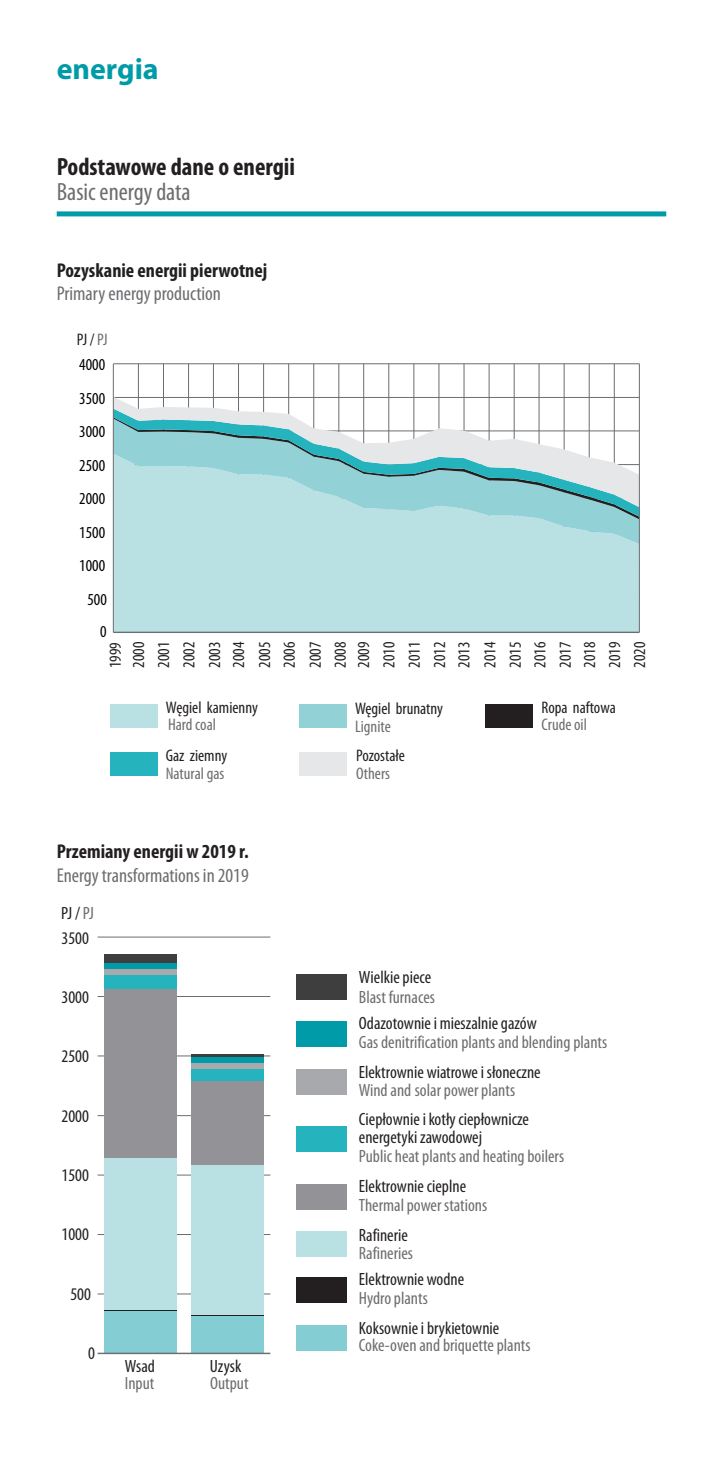
<style>
.page{position:relative;width:723px;height:1460px;background:#fff}
.page>*{position:absolute;margin:0;border:0;box-sizing:border-box;transform-origin:0 0}
.t1{font:700 30px "Myriad Pro";color:#009ba8}
.tyt_dzialow{font:700 condensed 25px "Myriad Pro";color:#231f20}
.tyt_dzialow-2{font:condensed 25px "Myriad Pro";color:#6c6d70}
.tyt_wyk{font:700 condensed 20px "Myriad Pro";color:#231f20}
.tyt_wyk-2{font:condensed 20px "Myriad Pro";color:#6c6d70}
.t2{font:condensed 17.75px/18.5px "Myriad Pro";color:#231f20}
.t3{font:condensed 17.75px/19.5px "Myriad Pro";color:#6c6d70}
.t4{font:condensed 16.75px/25px "Myriad Pro";color:#231f20}
.t5{font:condensed 16.75px "Myriad Pro";color:#000}
.t6{font:condensed 16.75px/17.8px "Myriad Pro";color:#6c6d70}
.s1{color:#6c6d70}
.s2{color:#231f20}
</style>
<div class="page">
<div style="left:57px;top:211px;width:609px;height:5px;background:#009ba8"></div>
<div style="left:300px;top:752px;width:47px;height:23px;background:#e6e7e9"></div>
<div style="left:110px;top:752px;width:48px;height:23px;background:#25b4bd"></div>
<div style="left:485px;top:704px;width:48px;height:24px;background:#231f20"></div>
<div style="left:299px;top:704px;width:48px;height:24px;background:#92d2d7"></div>
<div style="left:110px;top:704px;width:48px;height:24px;background:#b9e1e4"></div>
<hr style="left:614px;top:364px;width:1px;height:268px;background:#6c6d70">
<hr style="left:589px;top:364px;width:1px;height:268px;background:#6c6d70">
<hr style="left:564px;top:364px;width:1px;height:268px;background:#6c6d70">
<hr style="left:539px;top:364px;width:1px;height:268px;background:#6c6d70">
<hr style="left:514px;top:364px;width:1px;height:268px;background:#6c6d70">
<hr style="left:489px;top:364px;width:1px;height:268px;background:#6c6d70">
<hr style="left:463px;top:364px;width:1px;height:268px;background:#6c6d70">
<hr style="left:438px;top:364px;width:1px;height:268px;background:#6c6d70">
<hr style="left:413px;top:364px;width:1px;height:268px;background:#6c6d70">
<hr style="left:388px;top:364px;width:1px;height:268px;background:#6c6d70">
<hr style="left:363px;top:364px;width:1px;height:268px;background:#6c6d70">
<hr style="left:338px;top:364px;width:1px;height:268px;background:#6c6d70">
<hr style="left:313px;top:364px;width:1px;height:268px;background:#6c6d70">
<hr style="left:288px;top:364px;width:1px;height:268px;background:#6c6d70">
<hr style="left:263px;top:364px;width:1px;height:268px;background:#6c6d70">
<hr style="left:238px;top:364px;width:1px;height:268px;background:#6c6d70">
<hr style="left:213px;top:364px;width:1px;height:268px;background:#6c6d70">
<hr style="left:188px;top:364px;width:1px;height:268px;background:#6c6d70">
<hr style="left:163px;top:364px;width:1px;height:268px;background:#6c6d70">
<hr style="left:138px;top:364px;width:1px;height:268px;background:#6c6d70">
<hr style="left:113px;top:363px;width:526px;height:1px;background:#6c6d70">
<div style="left:114px;top:544px;width:525px;height:88px;background:#b9e1e4"></div>
<svg style="left:114px;top:519px;width:525px;height:25px;background:#b5dfe2"></svg>
<svg style="left:114px;top:507px;width:525px;height:10px;background:#a9d9dd"></svg>
<svg style="left:114px;top:397px;width:525px;height:110px"></svg>
<hr style="left:113px;top:632px;width:526px;height:1px;background:#6c6d70">
<hr style="left:639px;top:364px;width:1px;height:268px;background:#6c6d70">
<hr style="left:113px;top:364px;width:1px;height:268px;background:#6c6d70">
<div style="left:296px;top:974px;width:51px;height:25px;background:#3e3e3f"></div>
<div style="left:296px;top:1022px;width:51px;height:25px;background:#009ba8"></div>
<div style="left:296px;top:1070px;width:51px;height:25px;background:#a8a9ad"></div>
<div style="left:296px;top:1127px;width:51px;height:25px;background:#25b4bd"></div>
<div style="left:296px;top:1184px;width:51px;height:25px;background:#939397"></div>
<div style="left:296px;top:1278px;width:51px;height:25px;background:#231f20"></div>
<div style="left:296px;top:1231px;width:51px;height:25px;background:#b9e1e4"></div>
<div style="left:296px;top:1326px;width:51px;height:25px;background:#84cdd3"></div>
<hr style="left:98px;top:1293px;width:172px;height:1px;background:#6c6d70">
<hr style="left:98px;top:1234px;width:172px;height:1px;background:#6c6d70">
<hr style="left:98px;top:1175px;width:172px;height:1px;background:#6c6d70">
<hr style="left:98px;top:1115px;width:172px;height:1px;background:#6c6d70">
<hr style="left:98px;top:1055px;width:172px;height:1px;background:#6c6d70">
<hr style="left:98px;top:996px;width:172px;height:1px;background:#6c6d70">
<hr style="left:98px;top:937px;width:172px;height:1px;background:#6c6d70">
<div style="left:191px;top:1315px;width:72px;height:38px;background:#84cdd3"></div>
<div style="left:105px;top:1311px;width:72px;height:42px;background:#84cdd3"></div>
<hr style="left:191px;top:1314px;width:72px;height:1px;background:#231f20">
<hr style="left:105px;top:1310px;width:72px;height:1px;background:#231f20">
<div style="left:191px;top:1165px;width:72px;height:149px;background:#b9e1e4"></div>
<div style="left:105px;top:1158px;width:72px;height:152px;background:#b9e1e4"></div>
<div style="left:191px;top:1080px;width:72px;height:85px;background:#939397"></div>
<div style="left:105px;top:988px;width:72px;height:170px;background:#939397"></div>
<div style="left:191px;top:1069px;width:72px;height:11px;background:#25b4bd"></div>
<div style="left:105px;top:975px;width:72px;height:13px;background:#25b4bd"></div>
<div style="left:191px;top:1062px;width:72px;height:7px;background:#a8a9ad"></div>
<div style="left:105px;top:968px;width:72px;height:7px;background:#a8a9ad"></div>
<div style="left:191px;top:1057px;width:72px;height:5px;background:#009ba8"></div>
<div style="left:105px;top:963px;width:72px;height:5px;background:#009ba8"></div>
<hr style="left:191px;top:1054px;width:72px;height:3px;background:#3e3e3f">
<div style="left:105px;top:955px;width:72px;height:8px;background:#3e3e3f"></div>
<hr style="left:98px;top:1353px;width:172px;height:1px;background:#6c6d70">
<h1 class="t1" style="left:57px;top:50px;width:104px">energia</h1>
<p class="tyt_dzialow" style="left:57px;top:151px;width:240px">Podstawowe dane o energii</p>
<p class="tyt_dzialow-2" style="left:57px;top:176px;width:135px">Basic energy data</p>
<p class="tyt_wyk" style="left:57px;top:258px;width:212px">Pozyskanie energii pierwotnej</p>
<p class="tyt_wyk-2" style="left:57px;top:281px;width:166px">Primary energy production</p>
<p class="t4" style="left:77px;top:326px;width:32px">PJ / <span class="s1">PJ</span></p>
<p class="t5" style="left:79px;top:354px;width:28px">4000</p>
<p class="t5" style="left:79px;top:388px;width:28px">3500</p>
<p class="t5" style="left:79px;top:421px;width:28px">3000</p>
<p class="t5" style="left:79px;top:455px;width:28px">2500</p>
<p class="t5" style="left:79px;top:488px;width:28px">2000</p>
<p class="t5" style="left:79px;top:522px;width:28px">1500</p>
<p class="t5" style="left:79px;top:555px;width:28px">1000</p>
<p class="t5" style="left:87px;top:589px;width:21px">500</p>
<p class="t5" style="left:100px;top:621px;width:8px">0</p>
<p class="t4" style="left:102px;top:668px;width:28px;text-align:justify;rotate:-90deg">1999<br>2000<br>2001<br>2002<br>2003</p>
<p class="t4" style="left:226px;top:667px;width:27px;text-align:justify;rotate:-90deg">2004<br>2005<br>2006<br>2007<br>2008</p>
<p class="t4" style="left:351px;top:667px;width:27px;text-align:justify;rotate:-90deg">2009<br>2010<br>2011<br>2012<br>2013<br>2014<br>2015<br>2016<br>2017<br>2018<br>2019<br>2020</p>
<p class="t4" style="left:166px;top:698px;width:93px;line-height:17.8px">Węgiel kamienny<br><span class="s1">Hard coal</span></p>
<p class="t6" style="left:166px;top:746px;width:63px"><span class="s2">Gaz ziemny<br></span>Natural gas</p>
<p class="tyt_wyk" style="left:57px;top:839px;width:194px">Przemiany energii w 2019 r.</p>
<p class="tyt_wyk-2" style="left:57px;top:864px;width:193px">Energy transformations in 2019</p>
<p class="t2" style="left:61px;top:904px;width:34px">PJ / <span class="s1">PJ</span></p>
<p class="t2" style="left:62px;top:928px;width:29px">3500</p>
<p class="t2" style="left:62px;top:988px;width:29px">3000</p>
<p class="t2" style="left:62px;top:1047px;width:29px">2500</p>
<p class="t2" style="left:62px;top:1106px;width:29px">2000</p>
<p class="t2" style="left:62px;top:1166px;width:29px">1500</p>
<p class="t2" style="left:62px;top:1225px;width:29px">1000</p>
<p class="t2" style="left:70px;top:1285px;width:22px">500</p>
<p class="t2" style="left:88px;top:1344px;width:8px">0</p>
<p class="t3" style="left:125px;top:1357px;width:32px;line-height:17.2px"><span class="s2">Wsad<br></span>Input</p>
<p class="t3" style="left:210px;top:1357px;width:40px;line-height:17px"><span class="s2">Uzysk<br></span>Output</p>
<p class="t4" style="left:355px;top:699px;width:89px;line-height:17.8px">Węgiel brunatny<br><span class="s1">Lignite</span></p>
<p class="t4" style="left:356px;top:746px;width:50px;line-height:17.8px">Pozostałe<br><span class="s1">Others</span></p>
<p class="t4" style="left:541px;top:698px;width:76px;line-height:17.8px">Ropa naftowa<br><span class="s1">Crude oil</span></p>
<p class="t3" style="left:359px;top:967px;width:78px"><span class="s2">Wielkie piece<br></span>Blast furnaces</p>
<p class="t3" style="left:359px;top:1013px;width:250px"><span class="s2">Odazotownie i mieszalniegazów<br></span>Gas denitrification plants and blending plants</p>
<p class="t2" style="left:359px;top:1063px;width:183px">Elektrownie wiatrowe i słoneczne<br><span class="s1">Wind and solar power plants</span></p>
<p class="t2" style="left:359px;top:1110px;width:207px">Ciepłownie i kotły ciepłownicze energetyki zawodowej<br><span class="s1">Public heat plants and heating boilers</span></p>
<p class="t3" style="left:359px;top:1176px;width:130px"><span class="s2">Elektrownie cieplne<br></span>Thermal power stations</p>
<p class="t3" style="left:359px;top:1226px;width:56px;line-height:18px"><span class="s2">Rafinerie<br></span>Rafineries</p>
<p class="t2" style="left:359px;top:1269px;width:107px;line-height:19.5px">Elektrownie wodne<br><span class="s1">Hydro plants</span></p>
<p class="t3" style="left:359px;top:1336px;width:173px">Coke-oven and briquette plants</p>
<p class="t2" style="left:359px;top:1319px;width:142px">Koksownie i brykietownie</p>
</div>
